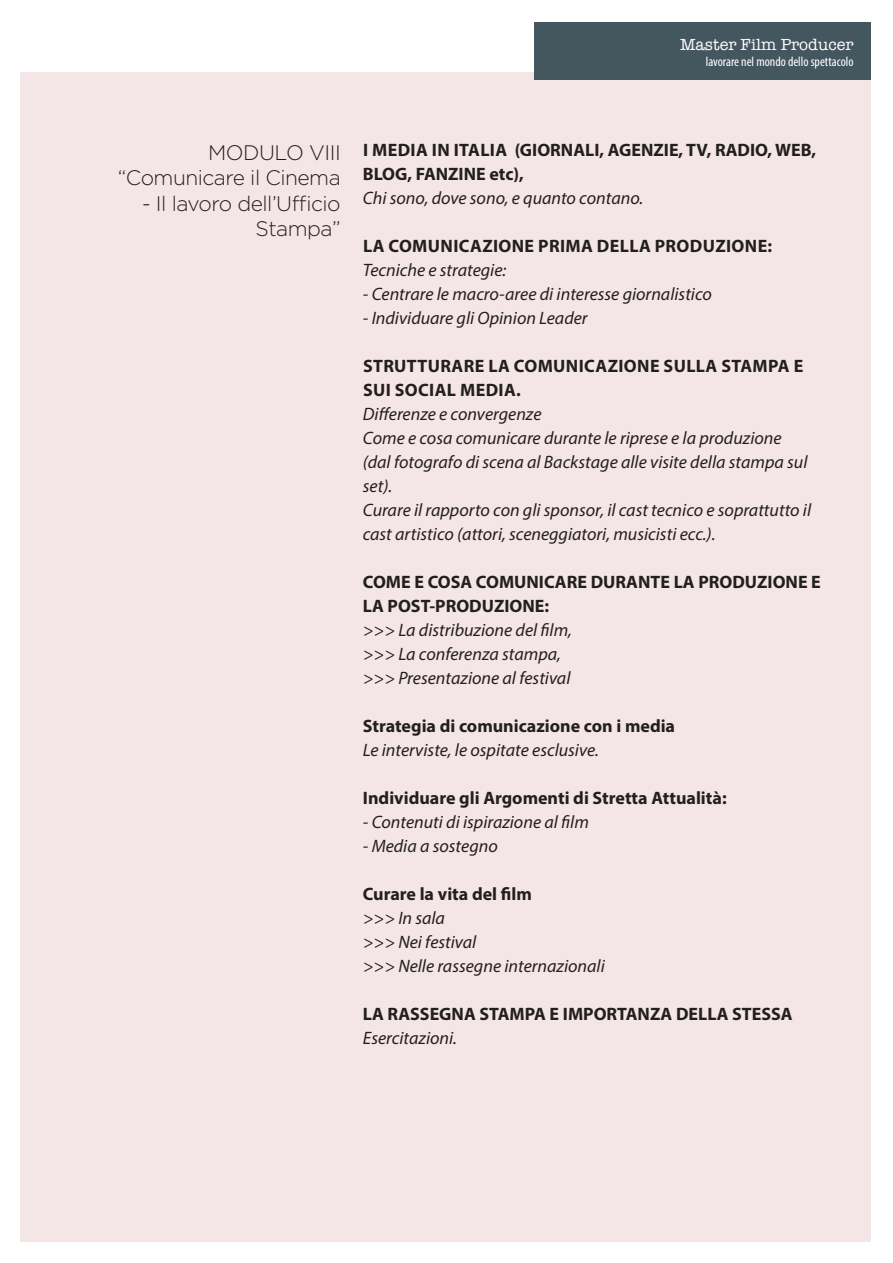
<style>
.page{position:relative;width:893px;height:1263px;background:#fff}
.page>*{position:absolute;margin:0;border:0;box-sizing:border-box;transform-origin:0 0}
.t1{font:300 21px/25.2px "Gotham HTF";letter-spacing:-.025em;color:#231f20;text-align:right}
.t2{font:italic 18px/24px "Myriad Pro";color:#231f20}
.t3{font:700 18px/24px "Myriad Pro";color:#231f20}
.t4{font:700 18px/24px "Myriad Pro";letter-spacing:.02em;color:#231f20}
.t5{font:16.5px "American Typewriter";color:#fff}
.t6{font:condensed 13.5px "Myriad Pro";color:#fff}
</style>
<div class="page">
<div style="left:21px;top:72px;width:850px;height:1170px;background:#f4e6e6"></div>
<div style="left:534px;top:22px;width:337px;height:57px;background:#44565e"></div>
<p class="t5" style="left:680px;top:32px;width:175px">Master Film Producer</p>
<p class="t6" style="left:706px;top:53px;width:149px">lavorare nel mondo dello spettacolo</p>
<p class="t1" style="left:208px;top:140px;width:134px">MODULO VIII</p>
<p class="t1" style="left:118px;top:165px;width:224px">“Comunicare il Cinema</p>
<p class="t1" style="left:142px;top:190px;width:200px">- Il lavoro dell’Ufficio<br>Stampa”</p>
<p class="t3" style="left:363px;top:138px;width:455px">I MEDIA IN ITALIA (GIORNALI, AGENZIE, TV, RADIO, WEB,<br>BLOG, FANZINE etc),</p>
<p class="t2" style="left:363px;top:186px;width:282px">Chi sono, dove sono, e quanto contano.</p>
<p class="t4" style="left:363px;top:234px;width:411px">LA COMUNICAZIONE PRIMA DELLA PRODUZIONE:</p>
<p class="t2" style="left:363px;top:258px;width:145px">Tecniche e strategie:</p>
<p class="t2" style="left:363px;top:282px;width:351px">- Centrare le macro-aree di interesse giornalistico</p>
<p class="t2" style="left:363px;top:306px;width:226px">- Individuare gli Opinion Leader</p>
<p class="t4" style="left:363px;top:354px;width:442px">STRUTTURARE LA COMUNICAZIONE SULLA STAMPA E<br>SUI SOCIAL MEDIA.</p>
<p class="t2" style="left:363px;top:402px;width:180px">Differenze e convergenze</p>
<p class="t2" style="left:363px;top:426px;width:420px">Come e cosa comunicare durante le riprese e la produzione</p>
<p class="t2" style="left:363px;top:450px;width:446px">(dal fotografo di scena al Backstage alle visite della stampa sul set).</p>
<p class="t2" style="left:363px;top:498px;width:450px">Curare il rapporto con gli sponsor, il cast tecnico e soprattutto il cast artistico (attori, sceneggiatori, musicisti ecc.).</p>
<p class="t3" style="left:363px;top:570px;width:459px">COME E COSA COMUNICARE DURANTE LA PRODUZIONE E<br>LA POST-PRODUZIONE:</p>
<p class="t2" style="left:363px;top:618px;width:211px">&gt;&gt;&gt; La distribuzione del film,</p>
<p class="t2" style="left:363px;top:642px;width:200px">&gt;&gt;&gt; La conferenza stampa,</p>
<p class="t2" style="left:363px;top:666px;width:209px">&gt;&gt;&gt; Presentazione al festival</p>
<p class="t3" style="left:363px;top:714px;width:314px">Strategia di comunicazione con i media</p>
<p class="t2" style="left:363px;top:738px;width:237px">Le interviste, le ospitate esclusive.</p>
<p class="t3" style="left:363px;top:786px;width:365px">Individuare gli Argomenti di Stretta Attualità:</p>
<p class="t2" style="left:363px;top:810px;width:227px">- Contenuti di ispirazione al film</p>
<p class="t2" style="left:363px;top:834px;width:136px">- Media a sostegno</p>
<p class="t3" style="left:363px;top:882px;width:170px">Curare la vita del film</p>
<p class="t2" style="left:363px;top:906px;width:84px">&gt;&gt;&gt; In sala</p>
<p class="t2" style="left:363px;top:930px;width:115px">&gt;&gt;&gt; Nei festival</p>
<p class="t2" style="left:363px;top:954px;width:243px">&gt;&gt;&gt; Nelle rassegne internazionali</p>
<p class="t3" style="left:363px;top:1002px;width:431px">LA RASSEGNA STAMPA E IMPORTANZA DELLA STESSA</p>
<p class="t2" style="left:363px;top:1026px;width:96px">Esercitazioni.</p>
</div>
